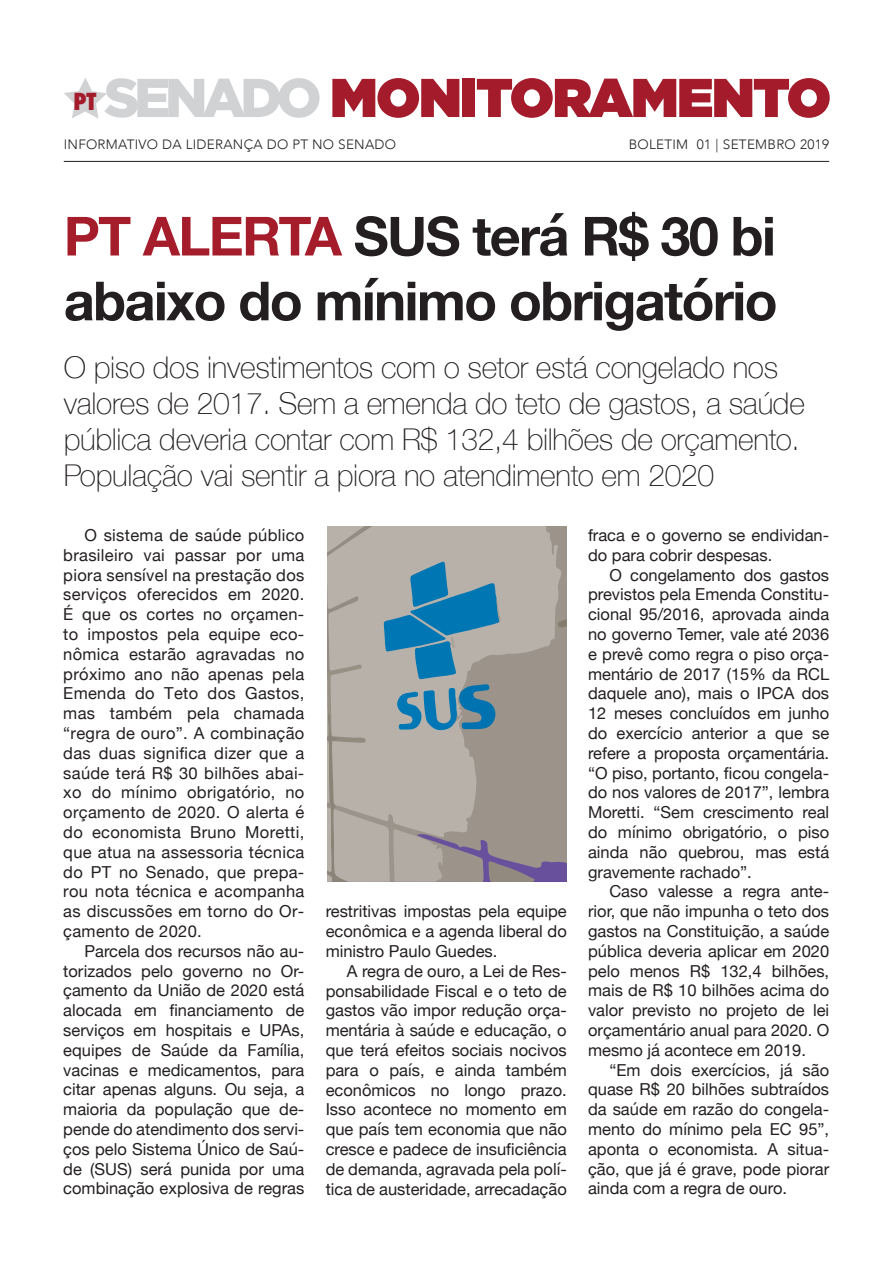
<style>
.page{position:relative;width:893px;height:1263px;background:#fff}
.page>*{position:absolute;margin:0;border:0;box-sizing:border-box;transform-origin:0 0}
.t1{font:900 54.45px "Gotham";letter-spacing:-.025em;color:#a41c2b}
.Título{font:700 54px/64.8px "Helvetica Neue";letter-spacing:-.03em;color:#231f20}
.Subtítulo{font:100 30px/36px "Helvetica Neue";letter-spacing:-.01em;color:#231f20}
.t2{font:800 condensed 22.8px "Futura";color:#a41c2b}
.Corpo_do_texto{font:16.5px/19.8px "Helvetica Neue";color:#231f20;text-align:justify}
.Cabeçalho{font:300 13.5px "Avenir";letter-spacing:.02em;color:#231f20}
.s1{color:#d1d2d4}
.s2{color:#a51c2b}
</style>
<div class="page">
<svg style="left:64px;top:78px;width:43px;height:40px"></svg>
<hr style="left:64px;top:161px;width:765px;height:1px;background:#231f20">
<svg style="left:327px;top:526px;width:240px;height:356px"></svg>
<p class="t1" style="left:104px;top:59px;width:729px"><span class="s1">SENADO</span> MONITORAMENTO</p>
<p class="t2" style="left:74px;top:86px;width:24px">PT</p>
<p class="Cabeçalho" style="left:64px;top:136px;width:334px">INFORMATIVO DA LIDERANÇA DO PT NO SENADO</p>
<p class="Cabeçalho" style="left:629px;top:136px;width:202px">BOLETIM 01 | SETEMBRO 2019</p>
<p class="Título" style="left:64px;top:205px;width:715px"><span class="s2">PT ALERTA</span> SUS terá R$ 30 bi abaixo do mínimo obrigatório</p>
<p class="Subtítulo" style="left:64px;top:348px;width:743px">O piso dos investimentos com o setor está congelado nos valores de 2017. Sem a emenda do teto de gastos, a saúde pública deveria contar com R$ 132,4 bilhões de orçamento.<br>População vai sentir a piora no atendimento em 2020</p>
<p class="Corpo_do_texto" style="left:63px;top:526px;width:243px;text-indent:21px">O sistema de saúde público brasileiro vai passar por uma piora sensível na prestação dos serviços oferecidos em 2020.<br>É que os cortes no orçamen&shy;to impostos pela equipe eco&shy;nômica estarão agravadas no próximo ano não apenas pela Emenda do Teto dos Gastos, mas também pela chamada “regra de ouro”. A combinação das duas significa dizer que a saúde terá R$ 30 bilhões abai&shy;xo do mínimo obrigatório, no orçamento de 2020. O alerta é do economista Bruno Moretti, que atua na assessoria técnica do PT no Senado, que prepa&shy;rou nota técnica e acompanha as discussões em torno do Or&shy;çamento de 2020.</p>
<p class="Corpo_do_texto" style="left:63px;top:942px;width:243px;text-indent:21px">Parcela dos recursos não au&shy;torizados pelo governo no Or&shy;çamento da União de 2020 está alocada em financiamento de serviços em hospitais e UPAs, equipes de Saúde da Família, vacinas e medicamentos, para citar apenas alguns. Ou seja, a maioria da população que de&shy;pende do atendimento dos servi&shy;ços pelo Sistema Único de Saú&shy;de (SUS) será punida por uma combinação explosiva de regras</p>
<p class="Corpo_do_texto" style="left:588px;top:526px;width:243px">fraca e o governo se endividan&shy;do para cobrir despesas.</p>
<p class="Corpo_do_texto" style="left:588px;top:566px;width:243px;text-indent:21px">O congelamento dos gastos previstos pela Emenda Constitu&shy;cional 95/2016, aprovada ainda no governo Temer, vale até 2036 e prevê como regra o piso orça&shy;mentário de 2017 (15% da RCL daquele ano), mais o IPCA dos 12 meses concluídos em junho do exercício anterior a que se refere a proposta orçamentária. “O piso, portanto, ficou congela&shy;do nos valores de 2017”, lembra Moretti. “Sem crescimento real do mínimo obrigatório, o piso ainda não quebrou, mas está gravemente rachado”.</p>
<p class="Corpo_do_texto" style="left:588px;top:882px;width:243px;text-indent:21px">Caso valesse a regra ante&shy;rior, que não impunha o teto dos gastos na Constituição, a saúde pública deveria aplicar em 2020 pelo menos R$ 132,4 bilhões, mais de R$ 10 bilhões acima do valor previsto no projeto de lei orçamentário anual para 2020. O mesmo já acontece em 2019.</p>
<p class="Corpo_do_texto" style="left:588px;top:1061px;width:243px;text-indent:21px">“Em dois exercícios, já são quase R$ 20 bilhões subtraídos da saúde em razão do congela&shy;mento do mínimo pela EC 95”, aponta o economista. A situa&shy;ção, que já é grave, pode piorar ainda com a regra de ouro.</p>
<p class="Corpo_do_texto" style="left:326px;top:903px;width:243px">restritivas impostas pela equipe econômica e a agenda liberal do ministro Paulo Guedes.</p>
<p class="Corpo_do_texto" style="left:326px;top:962px;width:243px;text-indent:21px">A regra de ouro, a Lei de Res&shy;ponsabilidade Fiscal e o teto de gastos vão impor redução orça&shy;mentária à saúde e educação, o que terá efeitos sociais nocivos para o país, e ainda também econômicos no longo prazo.<br>Isso acontece no momento em que país tem economia que não cresce e padece de insuficiência de demanda, agravada pela polí&shy;tica de austeridade, arrecadação</p>
</div>
